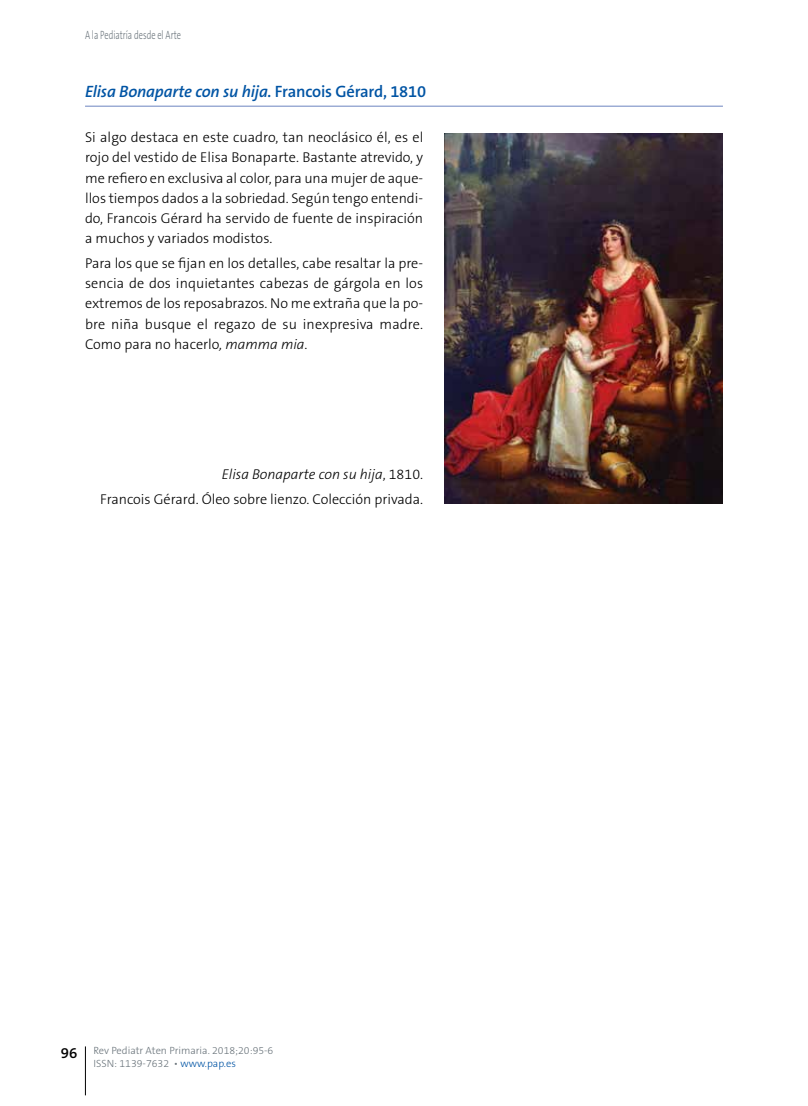
<style>
.page{position:relative;width:808px;height:1106px;background:#fff}
.page>*{position:absolute;margin:0;border:0;box-sizing:border-box;transform-origin:0 0}
.t1{font:italic 600 16.5px "The Sans B Plus W6";letter-spacing:-.01em;color:#0054a4}
.t2{font:600 15px "The Sans B Plus W6";color:#000}
.t3{font:300 14.25px/20.2px "The Sans B Plus W3";color:#000;text-align:justify}
.t4{font:300 12px "The Sans B Plus W3";color:#6a747b;scale:.7 1}
.t5{font:300 10.5px/13.2px "The Sans B Plus W3";color:#6a747b}
.s1{font-style:normal}
.s2{font-style:italic}
.s3{color:#0054a4}
</style>
<div class="page">
<hr style="left:85px;top:106px;width:638px;height:1px;background:#6d84c0">
<hr style="left:85px;top:1046px;width:1px;height:49px;background:#000">
<img style="left:444px;top:134px;width:279px;height:369px">
<p class="t4" style="left:85px;top:27px;width:139px">A la Pediatría desde el Arte</p>
<p class="t1" style="left:85px;top:81px;width:343px">Elisa Bonaparte con su hija. <span class="s1">Francois Gérard, 1810</span></p>
<p class="t3" style="left:85px;top:127px;width:340px">Si algo destaca en este cuadro, tan neoclásico él, es el rojo del vestido de Elisa Bonaparte. Bastante atrevido, y me refiero en exclusiva al color, para una mujer de aque&shy;llos tiempos dados a la sobriedad. Según tengo entendi&shy;do, Francois Gérard ha servido de fuente de inspiración a muchos y variados modistos.</p>
<p class="t3" style="left:85px;top:253px;width:340px">Para los que se fijan en los detalles, cabe resaltar la pre&shy;sencia de dos inquietantes cabezas de gárgola en los extremos de los reposabrazos. No me extraña que la po&shy;bre niña busque el regazo de su inexpresiva madre.<br>Como para no hacerlo<span class="s2">, mamma mia</span>.</p>
<p class="t3" style="left:100px;top:462px;width:324px;line-height:24.5px;text-align:right"><span class="s2">Elisa Bonaparte con su hija</span>, 1810.<br>Francois Gérard. Óleo sobre lienzo. Colección privada.</p>
<p class="t2" style="left:61px;top:1042px;width:18px">96</p>
<p class="t5" style="left:94px;top:1044px;width:181px">Rev Pediatr Aten Primaria. 2018;20:95-6<br>ISSN: 1139-7632 • <span class="s3">www.pap.es</span></p>
</div>
